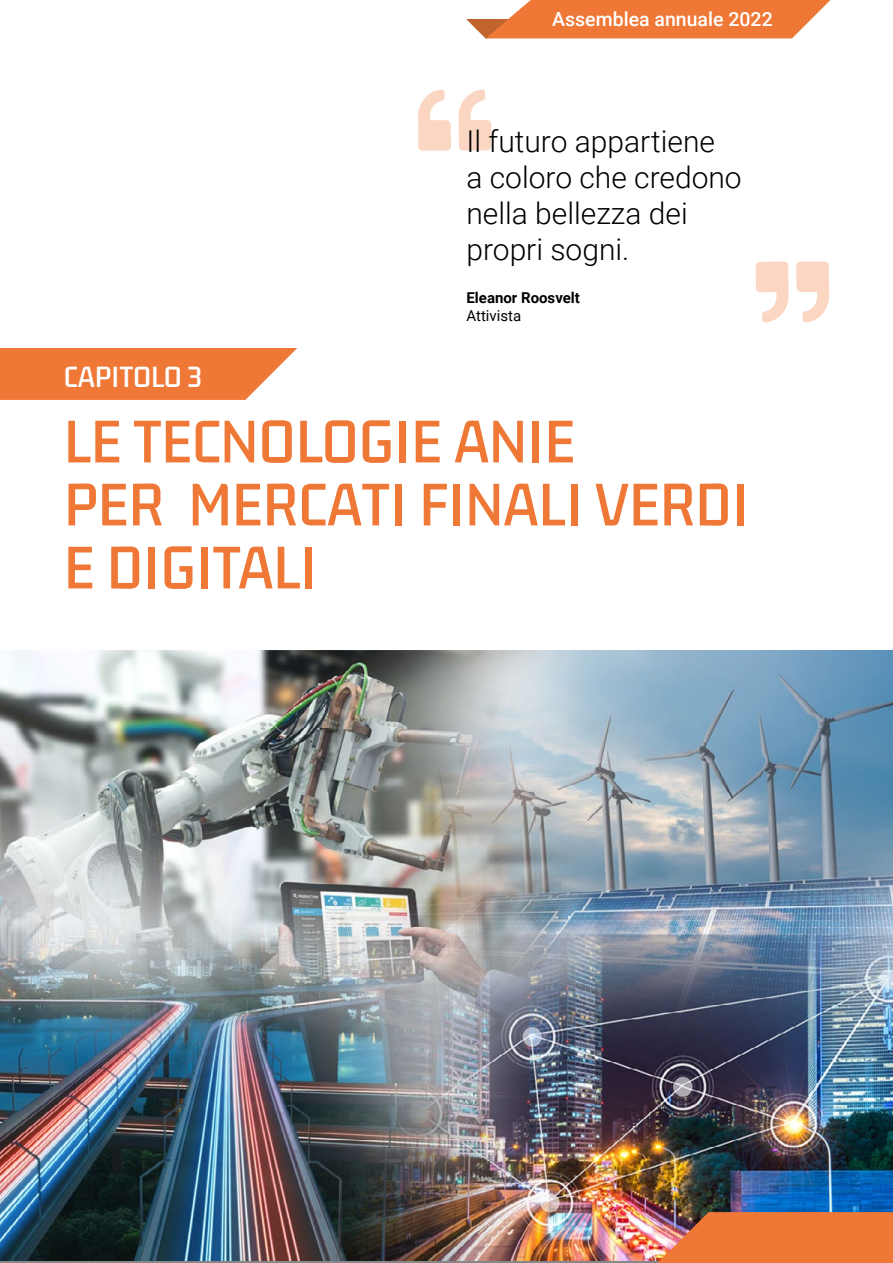
<style>
.page{position:relative;width:893px;height:1263px;background:#fff}
.page>*{position:absolute;margin:0;border:0;box-sizing:border-box;transform-origin:0 0}
.t1{font:52.5px/63px "Kdam Thmor Pro";color:#ef7837}
.t2{font:300 30px/36px "Roboto";color:#000}
.t3{font:25.5px "Kdam Thmor Pro";color:#fff}
.t4{font:500 19.5px "Roboto";color:#fff}
.t5{font:700 15px "Roboto";color:#000}
.t6{font:15px "Roboto";color:#000}
</style>
<div class="page">
<img style="left:0;top:651px;width:893px;height:610px">
<img style="left:658px;top:1212px;width:235px;height:51px">
<svg style="left:466px;top:0;width:364px;height:39px;background:#ef8b54"></svg>
<svg style="left:0;top:348px;width:297px;height:52px;background:#f08347"></svg>
<svg style="left:418px;top:89px;width:74px;height:62px"></svg>
<svg style="left:756px;top:261px;width:73px;height:62px"></svg>
<p class="t4" style="left:552px;top:6px;width:222px">Assemblea annuale 2022</p>
<p class="t2" style="left:466px;top:122px;width:277px">Il futuro appartiene<br>a coloro che credono nella bellezza dei propri sogni.</p>
<p class="t5" style="left:466px;top:288px;width:115px">Eleanor Roosvelt</p>
<p class="t6" style="left:466px;top:306px;width:56px">Attivista</p>
<p class="t3" style="left:64px;top:364px;width:140px">CAPITOLO 3</p>
<h1 class="t1" style="left:64px;top:413px;width:687px">LE TECNOLOGIE ANIE<br>PER MERCATI FINALI VERDI<br>E DIGITALI</h1>
</div>
